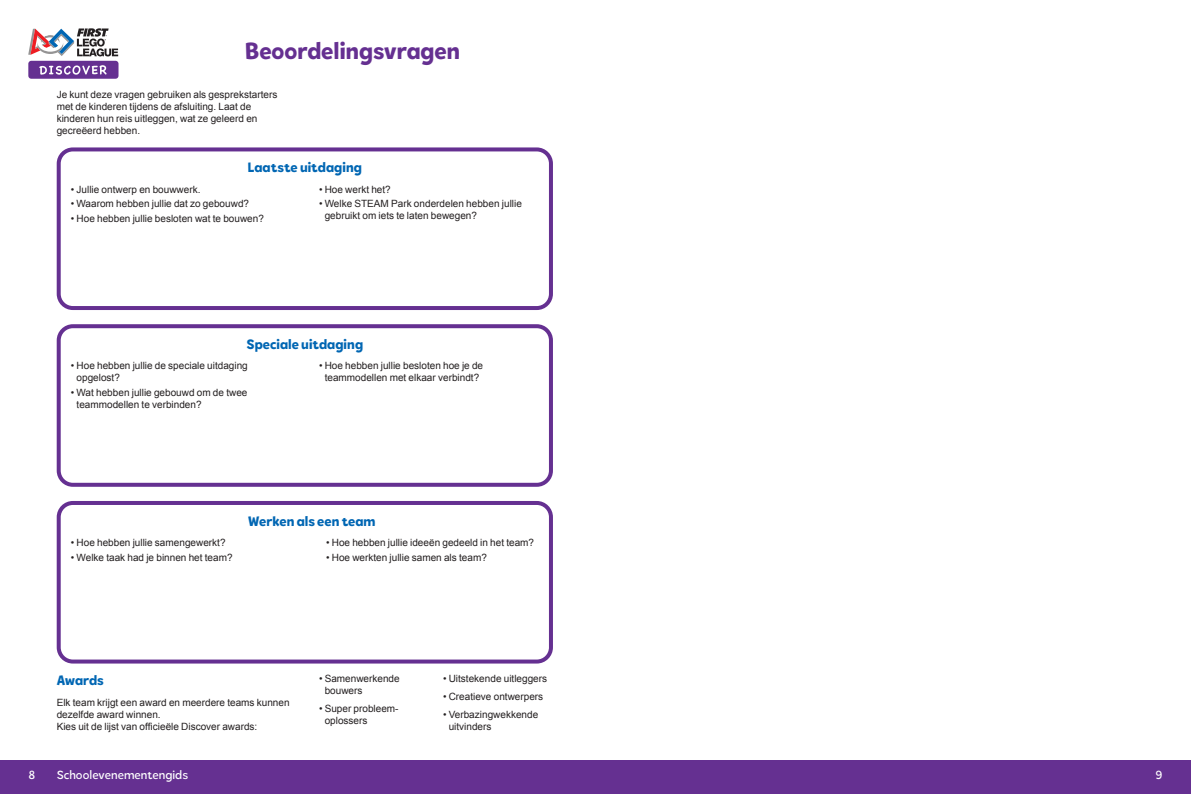
<style>
.page{position:relative;width:1191px;height:794px;background:#fff}
.page>*{position:absolute;margin:0;border:0;box-sizing:border-box;transform-origin:0 0}
.Header_24_Purple{font:800 24px "Tobi Pro";letter-spacing:.005em;color:#653091}
.Subheader_14_Blue_Span_all{font:800 14px "Tobi Pro";letter-spacing:.005em;color:#0166b3}
.Subheader_14_Blue{font:800 14px "Tobi Pro";color:#0166b3}
.Footer_12_Regular{font:500 12px "Tobi Pro";color:#fff}
.Basic_Body_10{font:10px/12px "Arial";color:#231f20}
</style>
<div class="page">
<div style="left:0;top:760px;width:595px;height:34px;background:#653091"></div>
<div style="left:595px;top:760px;width:596px;height:34px;background:#653091"></div>
<div style="left:57px;top:147px;width:496px;height:163px;border:4px solid #653091;border-radius:14px"></div>
<div style="left:57px;top:324px;width:496px;height:163px;border:4px solid #653091;border-radius:14px"></div>
<div style="left:57px;top:501px;width:496px;height:162px;border:4px solid #653091;border-radius:14px"></div>
<div style="left:28px;top:61px;width:90px;height:18px;background:#653091;border-radius:3px"></div>
<svg style="left:39px;top:65px;width:68px;height:10px"></svg>
<svg style="left:28px;top:28px;width:90px;height:28px"></svg>
<p class="Header_24_Purple" style="left:245px;top:36px;width:216px">Beoordelingsvragen</p>
<p class="Basic_Body_10" style="left:57px;top:89px;width:222px">Je kunt deze vragen gebruiken als gesprekstarters met de kinderen tijdens de afsluiting. Laat de kinderen hun reis uitleggen, wat ze geleerd en gecreëerd hebben.</p>
<p class="Subheader_14_Blue_Span_all" style="left:248px;top:158px;width:115px">Laatste uitdaging</p>
<p class="Basic_Body_10" style="left:71px;top:183px;width:131px">• Jullie ontwerp en bouwwerk.</p>
<p class="Basic_Body_10" style="left:71px;top:198px;width:180px">• Waarom hebben jullie dat zo gebouwd?</p>
<p class="Basic_Body_10" style="left:71px;top:213px;width:195px">• Hoe hebben jullie besloten wat te bouwen?</p>
<p class="Basic_Body_10" style="left:319px;top:183px;width:73px">• Hoe werkt het?</p>
<p class="Basic_Body_10" style="left:325px;top:198px;width:199px;text-indent:-6px">• Welke STEAM Park onderdelen hebben jullie gebruikt om iets te laten bewegen?</p>
<p class="Subheader_14_Blue_Span_all" style="left:246px;top:335px;width:118px">Speciale uitdaging</p>
<p class="Basic_Body_10" style="left:77px;top:360px;width:173px;text-indent:-6px">• Hoe hebben jullie de speciale uitdaging opgelost?</p>
<p class="Basic_Body_10" style="left:77px;top:387px;width:172px;text-indent:-6px">• Wat hebben jullie gebouwd om de twee teammodellen te verbinden?</p>
<p class="Basic_Body_10" style="left:319px;top:360px;width:166px;text-align:center">• Hoe hebben jullie besloten hoe je de teammodellen met elkaar verbindt?</p>
<p class="Basic_Body_10" style="left:71px;top:537px;width:156px">• Hoe hebben jullie samengewerkt?</p>
<p class="Basic_Body_10" style="left:71px;top:551px;width:163px">• Welke taak had je binnen het team?</p>
<p class="Subheader_14_Blue_Span_all" style="left:248px;top:512px;width:129px">Werken als een team</p>
<p class="Basic_Body_10" style="left:326px;top:537px;width:210px">• Hoe hebben jullie ideeën gedeeld in het team?</p>
<p class="Basic_Body_10" style="left:326px;top:551px;width:162px">• Hoe werkten jullie samen als team?</p>
<p class="Subheader_14_Blue" style="left:57px;top:671px;width:48px">Awards</p>
<p class="Basic_Body_10" style="left:57px;top:696px;width:234px">Elk team krijgt een award en meerdere teams kunnen dezelfde award winnen.</p>
<p class="Basic_Body_10" style="left:57px;top:720px;width:202px">Kies uit de lijst van officieële Discover awards:</p>
<p class="Basic_Body_10" style="left:325px;top:673px;width:77px;text-indent:-6px">• Samenwerkende bouwers</p>
<p class="Basic_Body_10" style="left:325px;top:702px;width:75px;text-indent:-6px">• Super probleem&shy;oplossers</p>
<p class="Basic_Body_10" style="left:443px;top:673px;width:106px">• Uitstekende uitleggers</p>
<p class="Basic_Body_10" style="left:443px;top:690px;width:102px">• Creatieve ontwerpers</p>
<p class="Basic_Body_10" style="left:449px;top:708px;width:91px;text-indent:-6px">• Verbazingwekkende uitvinders</p>
<p class="Footer_12_Regular" style="left:28px;top:767px;width:9px">8</p>
<p class="Footer_12_Regular" style="left:57px;top:767px;width:133px">Schoolevenementengids</p>
<p class="Footer_12_Regular" style="left:1155px;top:767px;width:8px">9</p>
</div>
